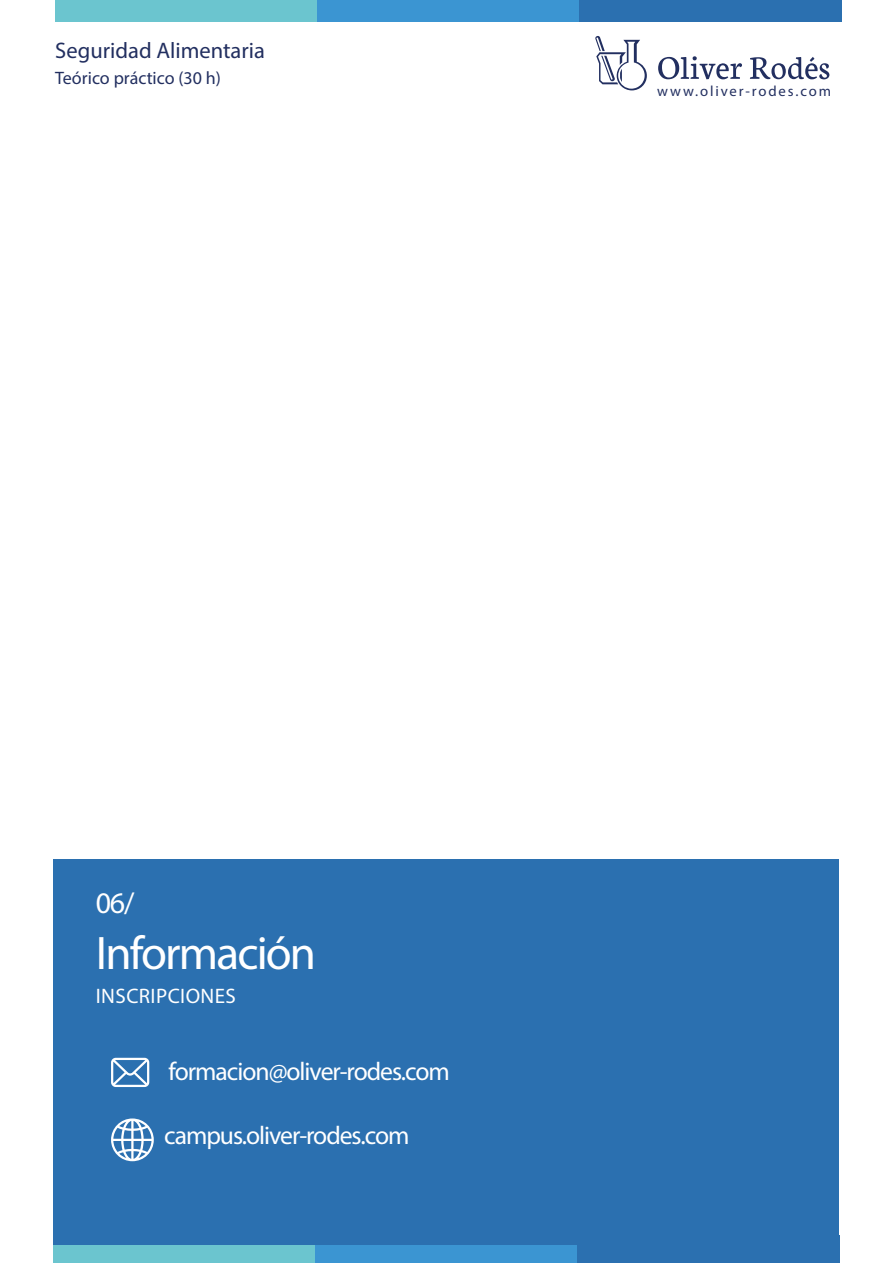
<style>
.page{position:relative;width:893px;height:1263px;background:#fff}
.page>*{position:absolute;margin:0;border:0;box-sizing:border-box;transform-origin:0 0}
.t1{font:47.25px "Myriad Pro";letter-spacing:-.04em;color:#fff}
.t2{font:30px "Myriad Pro";color:#fff}
.t3{font:25.65px "Myriad Pro";letter-spacing:-.04em;color:#fff}
.t4{font:22.5px "Myriad Pro";color:#222f60}
.t5{font:21px "Myriad Pro";letter-spacing:.02em;color:#fff}
.t6{font:18px "Myriad Pro";color:#222f60}
.t7{font:14.7px "Myriad Pro";letter-spacing:.13em;color:#222f60}
</style>
<div class="page">
<svg style="left:658px;top:56px;width:84px;height:23px"></svg>
<svg style="left:750px;top:57px;width:79px;height:22px"></svg>
<svg style="left:595px;top:36px;width:52px;height:54px"></svg>
<div style="left:55px;top:0;width:262px;height:21px;background:#6bc5cf"></div>
<div style="left:317px;top:0;width:263px;height:21px;background:#3b95d2"></div>
<div style="left:580px;top:0;width:262px;height:21px;background:#2b70b0"></div>
<div style="left:53px;top:1235px;width:262px;height:28px;background:#6bc5cf"></div>
<div style="left:315px;top:1235px;width:263px;height:28px;background:#3b95d2"></div>
<div style="left:578px;top:1235px;width:262px;height:28px;background:#2b70b0"></div>
<div style="left:54px;top:859px;width:785px;height:386px;background:#2b70b0"></div>
<svg style="left:111px;top:1058px;width:38px;height:29px"></svg>
<svg style="left:111px;top:1118px;width:43px;height:43px"></svg>
<p class="t4" style="left:55px;top:37px;width:211px">Seguridad Alimentaria</p>
<p class="t6" style="left:55px;top:67px;width:167px">Teórico práctico (30 h)</p>
<p class="t7" style="left:657px;top:82px;width:175px">www.oliver-rodes.com</p>
<p class="t2" style="left:96px;top:884px;width:40px">06/</p>
<h1 class="t1" style="left:96px;top:924px;width:222px">Información</h1>
<p class="t5" style="left:96px;top:983px;width:142px">INSCRIPCIONES</p>
<p class="t3" style="left:169px;top:1056px;width:283px">formacion@oliver-rodes.com</p>
<p class="t3" style="left:164px;top:1120px;width:247px">campus.oliver-rodes.com</p>
</div>
